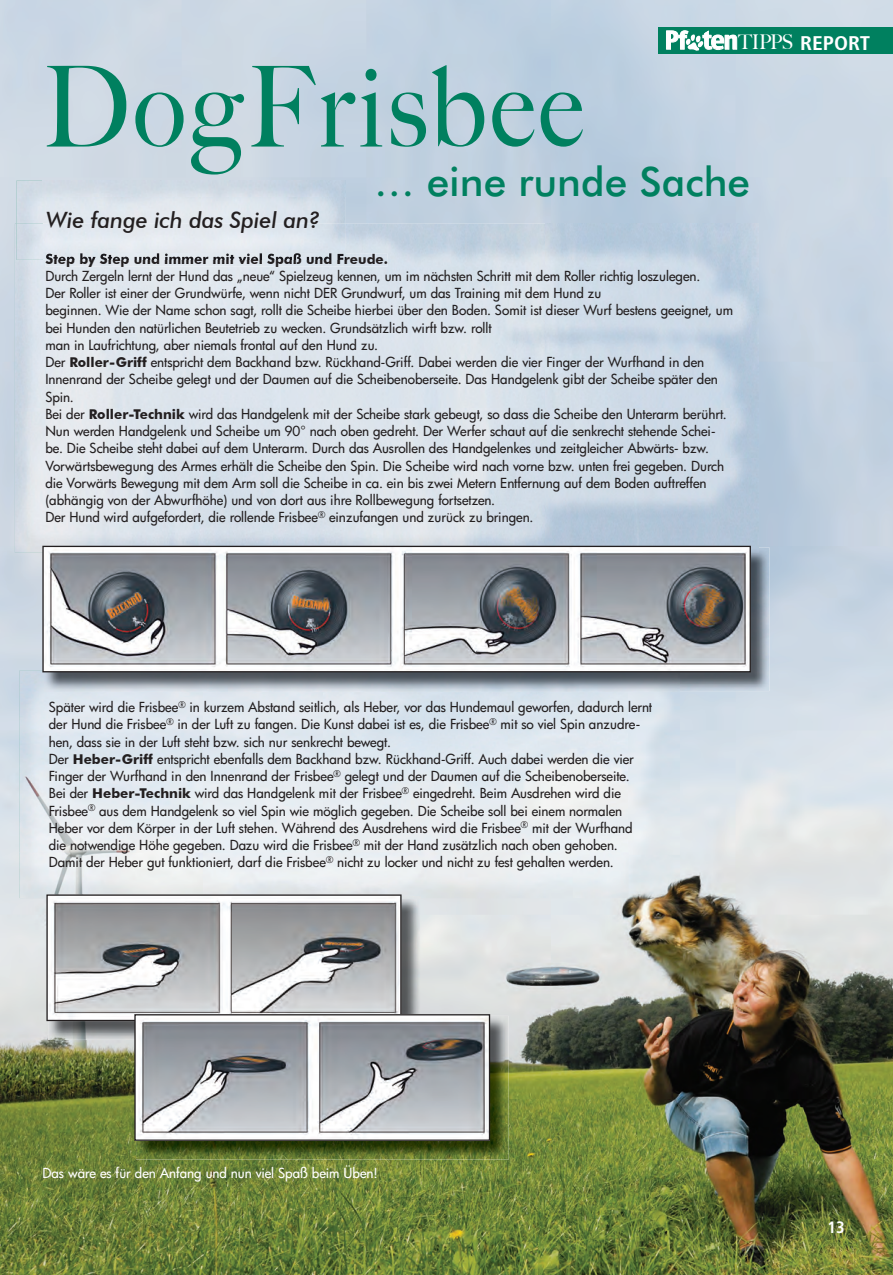
<style>
.page{position:relative;width:893px;height:1275px;background:#fff}
.page>*{position:absolute;margin:0;border:0;box-sizing:border-box;transform-origin:0 0}
.t1{font:500 111.9px "Big Caslon";letter-spacing:.04em;color:#00805f;scale:.91 1}
.t2{font:500 40.5px "Futura BT";color:#00805f}
.t3{font:italic 500 22.5px "Futura BT";letter-spacing:-.01em;color:#231f20}
.t4{font:700 condensed 19.8px "Frutiger LT";color:#fff;scale:1.09 1}
.t5{font:700 condensed 16.5px "Frutiger LT";color:#fff}
.t6{font:500 13.5px/17.2px "Futura";letter-spacing:-.005em;color:#231f20}
.t7{font:500 13.5px "Futura";letter-spacing:-.005em;color:#fff}
.t8{font:700 13.5px "Futura BT";color:#231f20}
.s1{font-family:"Charcoal CY";font-weight:400;font-stretch:normal;font-size:24.3px}
.s2{font-family:"Big Caslon";font-weight:500;font-stretch:normal;font-size:20.4px}
.s3{font-family:"Futura BT";font-weight:700}
</style>
<div class="page">
<img style="left:0;top:0;width:892px;height:1275px">
<div style="left:658px;top:27px;width:234px;height:27px;background:#00805f"></div>
<svg style="left:666px;top:30px;width:70px;height:21px"></svg>
<img style="left:19px;top:671px;width:304px;height:181px">
<img style="left:323px;top:691px;width:304px;height:161px">
<img style="left:627px;top:691px;width:51px;height:207px">
<img style="left:19px;top:852px;width:609px;height:46px">
<img style="left:15px;top:224px;width:530px;height:188px">
<img style="left:545px;top:224px;width:213px;height:323px">
<img style="left:15px;top:412px;width:371px;height:141px">
<img style="left:386px;top:412px;width:160px;height:134px">
<div style="left:46px;top:253px;width:341px;height:13px;background:#dfe6ed"></div>
<img style="left:678px;top:547px;width:91px;height:144px">
<img style="left:44px;top:672px;width:634px;height:19px">
<img style="left:44px;top:548px;width:704px;height:122px">
<div style="left:42px;top:546px;width:708px;height:126px;border:1px solid #231f20"></div>
<img style="left:48px;top:1021px;width:86px;height:19px">
<svg style="left:46px;top:894px;width:374px;height:127px"></svg>
<img style="left:136px;top:1016px;width:372px;height:143px">
<img style="left:136px;top:1016px;width:352px;height:123px">
<div style="left:134px;top:1014px;width:356px;height:127px;border:1px solid #231f20"></div>
<img style="left:16px;top:181px;width:329px;height:79px">
<img style="left:43px;top:181px;width:302px;height:15px">
<img style="left:46px;top:253px;width:299px;height:7px">
<svg style="left:889px;top:0;width:4px;height:7px"></svg>
<svg style="left:889px;top:1268px;width:4px;height:7px"></svg>
<h3 class="t4" style="left:664px;top:31px;width:190px"><span class="s1">Pf ten</span><span class="s2">TIPPS</span> REPORT</h3>
<h1 class="t1" style="left:43px;top:42px;width:595px">DogFrisbee</h1>
<h2 class="t2" style="left:374px;top:157px;width:377px">… eine runde Sache</h2>
<h3 class="t3" style="left:46px;top:206px;width:275px">Wie fange ich das Spiel an?</h3>
<p class="t8" style="left:45px;top:251px;width:344px">Step by Step und immer mit viel Spaß und Freude.</p>
<p class="t6" style="left:45px;top:267px;width:689px">Durch Zergeln lernt der Hund das „neue“ Spielzeug kennen, um im nächsten Schritt mit dem Roller richtig loszulegen.<br>Der Roller ist einer der Grundwürfe, wenn nicht DER Grundwurf, um das Training mit dem Hund zu<br>beginnen. Wie der Name schon sagt, rollt die Scheibe hierbei über den Boden. Somit ist dieser Wurf bestens geeignet, um bei Hunden den natürlichen Beutetrieb zu wecken. Grundsätzlich wirft bzw. rollt<br>man in Laufrichtung, aber niemals frontal auf den Hund zu.<br>Der <span class="s3">Roller-Griff</span> entspricht dem Backhand bzw. Rückhand-Griff. Dabei werden die vier Finger der Wurfhand in den Innenrand der Scheibe gelegt und der Daumen auf die Scheibenoberseite. Das Handgelenk gibt der Scheibe später den Spin.<br>Bei der <span class="s3">Roller-Technik</span> wird das Handgelenk mit der Scheibe stark gebeugt, so dass die Scheibe den Unterarm berührt.<br>Nun werden Handgelenk und Scheibe um 90° nach oben gedreht. Der Werfer schaut auf die senkrecht stehende Schei&shy;be. Die Scheibe steht dabei auf dem Unterarm. Durch das Ausrollen des Handgelenkes und zeitgleicher Abwärts- bzw.<br>Vorwärtsbewegung des Armes erhält die Scheibe den Spin. Die Scheibe wird nach vorne bzw. unten frei gegeben. Durch die Vorwärts Bewegung mit dem Arm soll die Scheibe in ca. ein bis zwei Metern Entfernung auf dem Boden auftreffen (abhängig von der Abwurfhöhe) und von dort aus ihre Rollbewegung fortsetzen.<br>Der Hund wird aufgefordert, die rollende Frisbee<sup>®</sup> einzufangen und zurück zu bringen.</p>
<p class="t6" style="left:49px;top:698px;width:604px">Später wird die Frisbee<sup>®</sup> in kurzem Abstand seitlich, als Heber, vor das Hundemaul geworfen, dadurch lernt der Hund die Frisbee<sup>®</sup> in der Luft zu fangen. Die Kunst dabei ist es, die Frisbee<sup>®</sup> mit so viel Spin anzudre&shy;hen, dass sie in der Luft steht bzw. sich nur senkrecht bewegt.<br>Der <span class="s3">Heber-Griff</span> entspricht ebenfalls dem Backhand bzw. Rückhand-Griff. Auch dabei werden die vier Finger der Wurfhand in den Innenrand der Frisbee<sup>®</sup> gelegt und der Daumen auf die Scheibenoberseite.<br>Bei der <span class="s3">Heber-Technik</span> wird das Handgelenk mit der Frisbee<sup>®</sup> eingedreht. Beim Ausdrehen wird die Frisbee<sup>®</sup> aus dem Handgelenk so viel Spin wie möglich gegeben. Die Scheibe soll bei einem normalen Heber vor dem Körper in der Luft stehen. Während des Ausdrehens wird die Frisbee<sup>®</sup> mit der Wurfhand die notwendige Höhe gegeben. Dazu wird die Frisbee<sup>®</sup> mit der Hand zusätzlich nach oben gehoben.<br>Damit der Heber gut funktioniert, darf die Frisbee<sup>®</sup> nicht zu locker und nicht zu fest gehalten werden.</p>
<p class="t7" style="left:43px;top:1164px;width:337px">Das wäre es für den Anfang und nun viel Spaß beim Üben!</p>
<p class="t5" style="left:827px;top:1217px;width:19px">13</p>
</div>
